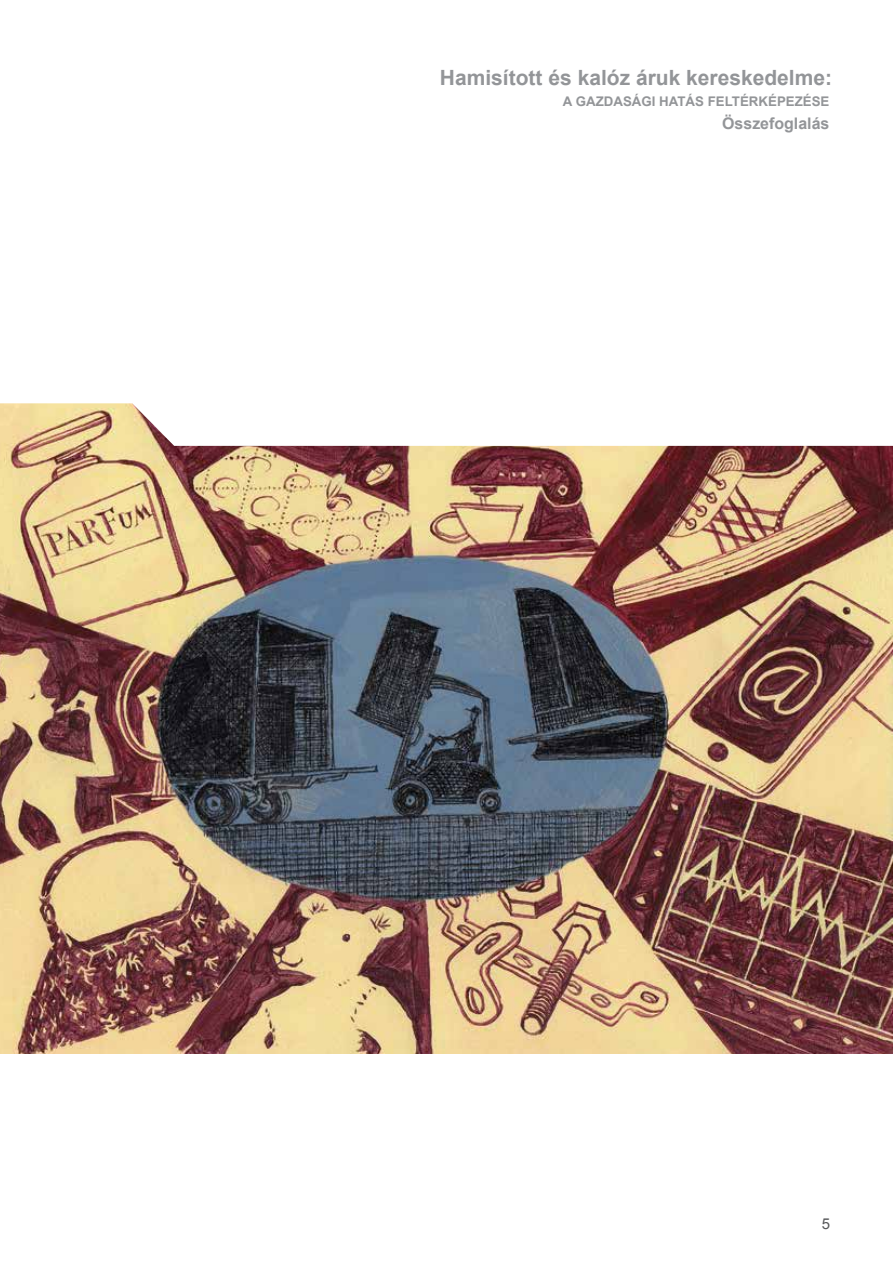
<style>
.page{position:relative;width:893px;height:1263px;background:#fff}
.page>*{position:absolute;margin:0;border:0;box-sizing:border-box;transform-origin:0 0}
.t1{font:700 21px "Arial";color:#939598}
.t2{font:700 15.9px "Arial";color:#939598}
.t3{font:15px "Arial";color:#58595b}
.t4{font:700 13.35px "Arial";color:#939598}
</style>
<div class="page">
<img style="left:0;top:403px;width:893px;height:651px">
<p class="t1" style="left:440px;top:63px;width:394px">Hamisított és kalóz áruk kereskedelme:</p>
<p class="t4" style="left:563px;top:93px;width:268px">A GAZDASÁGI HATÁS FELTÉRKÉPEZÉSE</p>
<p class="t2" style="left:722px;top:113px;width:109px">Összefoglalás</p>
<p class="t3" style="left:822px;top:1214px;width:10px">5</p>
</div>
